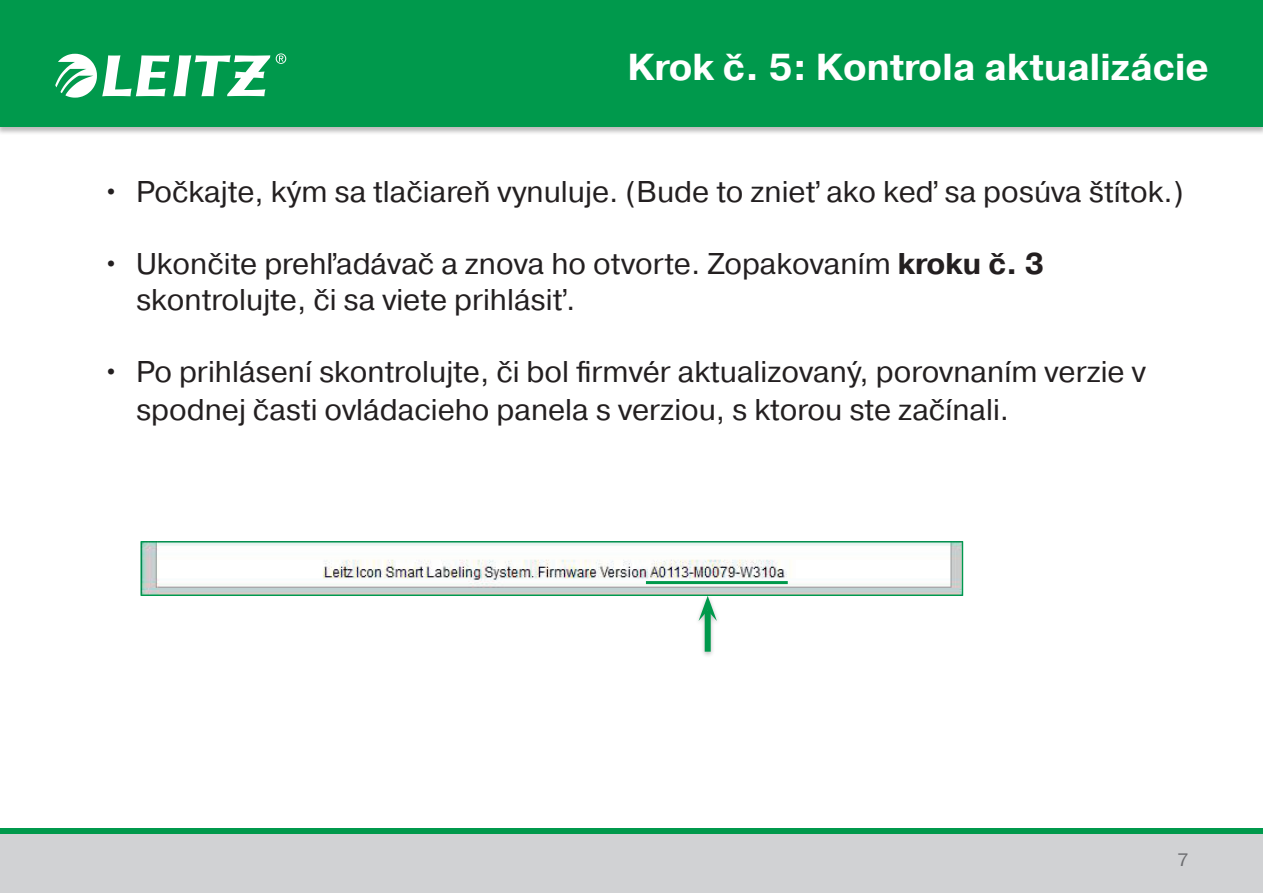
<style>
.page{position:relative;width:1263px;height:893px;background:#fff}
.page>*{position:absolute;margin:0;border:0;box-sizing:border-box;transform-origin:0 0}
.t1{font:700 37.5px "Pragmatica";color:#fff}
.t2{font:30px/36px "Pragmatica";color:#231f20}
.t3{font:18px "Pragmatica";color:#6c6d70}
.s1{font-weight:700}
</style>
<div class="page">
<div style="left:0;top:0;width:1263px;height:135px;background:#231f20;opacity:.3"></div>
<div style="left:0;top:0;width:1263px;height:126px;background:#00994c"></div>
<img style="left:55px;top:53px;width:231px;height:45px">
<div style="left:0;top:828px;width:1263px;height:6px;background:#00994c"></div>
<div style="left:0;top:834px;width:1263px;height:59px;background:#d1d2d4"></div>
<img style="left:142px;top:543px;width:819px;height:51px">
<div style="left:140px;top:541px;width:823px;height:55px;border:1px solid #00994c"></div>
<hr style="left:646px;top:581px;width:142px;height:3px;background:#00994c">
<div style="left:694px;top:594px;width:27px;height:65px;background:#231f20;opacity:.3"></div>
<div style="left:705px;top:611px;width:6px;height:41px;background:#00994c"></div>
<svg style="left:698px;top:596px;width:19px;height:25px"></svg>
<p class="t1" style="left:627px;top:43px;width:583px">Krok č. 5: Kontrola aktualizácie</p>
<p class="t2" style="left:102px;top:174px;width:1083px">• Počkajte, kým sa tlačiareň vynuluje. (Bude to znieť ako keď sa posúva štítok.)</p>
<p class="t2" style="left:136px;top:246px;width:910px;text-indent:-34px">• Ukončite prehľadávač a znova ho otvorte. Zopakovaním <span class="s1">kroku č. 3 </span>skontrolujte, či sa viete prihlásiť.</p>
<p class="t2" style="left:136px;top:353px;width:1011px;line-height:37.8px;text-indent:-34px">• Po prihlásení skontrolujte, či bol firmvér aktualizovaný, porovnaním verzie v spodnej časti ovládacieho panela s verziou, s ktorou ste začínali.</p>
<p class="t3" style="left:1178px;top:849px;width:12px">7</p>
</div>
